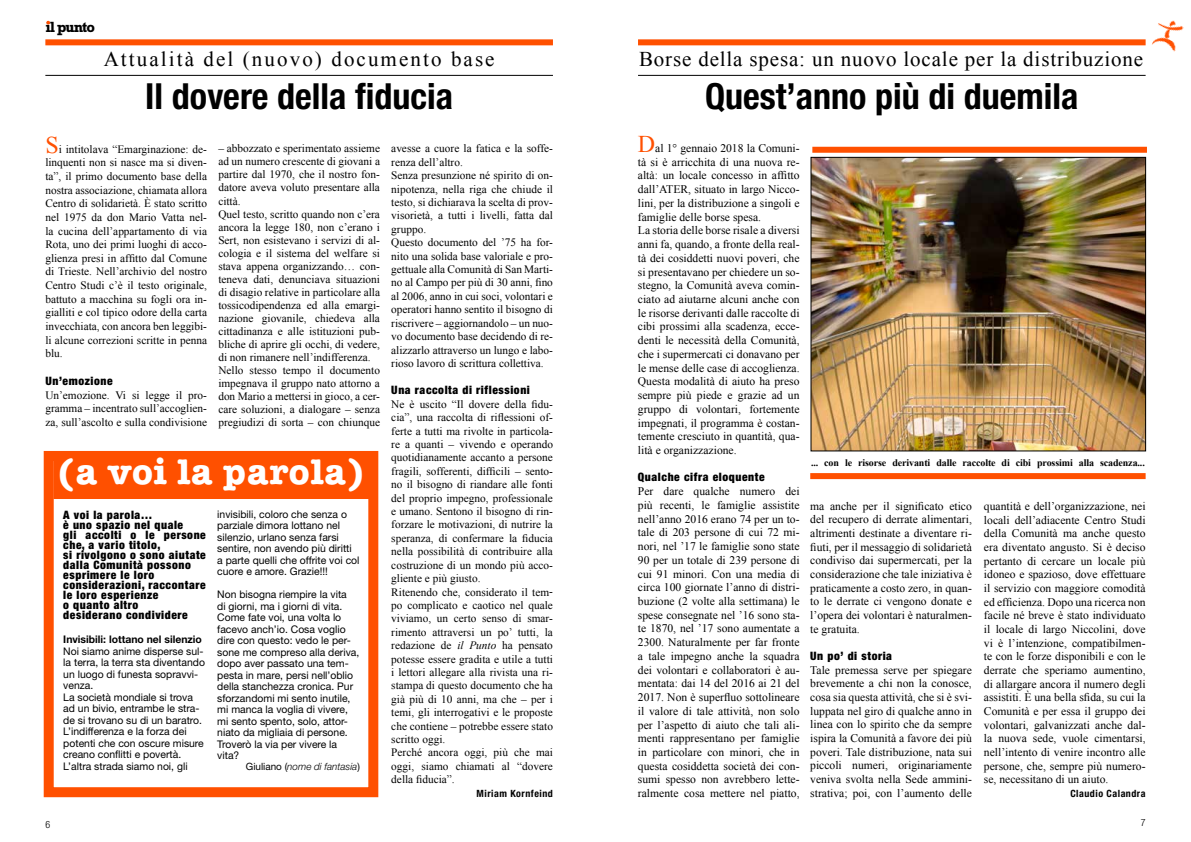
<style>
.page{position:relative;width:1191px;height:842px;background:#fff}
.page>*{position:absolute;margin:0;border:0;box-sizing:border-box;transform-origin:0 0}
.t1{font:700 condensed 36px "Helvetica Neue LT Std";color:#000}
.t2{font:700 36px "American Typewriter Std";letter-spacing:.025em;color:#fff}
.t3{font:21px "Times New Roman";letter-spacing:.04em;color:#000}
.t4{font:21px "Times New Roman";letter-spacing:.1em;color:#000}
.t5{font:700 15px "Rockwell Std";letter-spacing:-.06em;color:#000}
.t6{font:11.6px/13.7px "Times New Roman";color:#000;text-align:justify}
.t7{font:900 condensed 11.6px/10px "Helvetica Neue LT Std";letter-spacing:.05em;color:#000}
.t8{font:11.3px/13.4px "Times New Roman";color:#000}
.t9{font:10.5px/11.5px "Helvetica Neue LT Std";color:#000}
.t10{font:700 10.5px "Helvetica Neue LT Std";color:#000}
.t11{font:700 10px "Times New Roman";letter-spacing:-.01em;color:#000}
.t12{font:700 condensed 10px "Helvetica Neue LT Std";letter-spacing:.05em;color:#000}
.t13{font:italic 300 10px "Helvetica Neue LT Std";color:#000}
.t14{font:300 condensed 10px "Helvetica Neue LT Std";color:#000}
.s1{font-size:24px;color:#ff5000}
.s2{font-style:italic}
.s3{font-weight:400;font-style:normal}
</style>
<div class="page">
<div style="left:45px;top:39px;width:508px;height:6px;background:#ff5000"></div>
<hr style="left:45px;top:75px;width:508px;height:1px;background:#000">
<hr style="left:638px;top:75px;width:507px;height:1px;background:#000">
<img style="left:1141px;top:20px;width:43px;height:32px">
<div style="left:638px;top:39px;width:507px;height:6px;background:#ff5000"></div>
<div style="left:812px;top:147px;width:335px;height:6px;background:#ff5000"></div>
<div style="left:810px;top:473px;width:335px;height:6px;background:#ff5000"></div>
<img style="left:813px;top:159px;width:330px;height:290px">
<div style="left:811px;top:157px;width:334px;height:294px;border:1px solid #000"></div>
<div style="left:44px;top:451px;width:334px;height:346px;border:10px solid #ff5000"></div>
<div style="left:53px;top:456px;width:318px;height:43px;background:#ff5000"></div>
<p class="t5" style="left:45px;top:18px;width:51px">il punto</p>
<h2 class="t4" style="left:104px;top:44px;width:392px">Attualità del (nuovo) documento base</h2>
<h1 class="t1" style="left:145px;top:74px;width:310px">Il dovere della fiducia</h1>
<p class="t8" style="left:45px;top:142px;width:163px;text-align:justify"><span class="s1">S</span>i intitolava “Emarginazione: de&shy;linquenti non si nasce ma si diven&shy;ta”, il primo documento base della nostra associazione, chiamata allora Centro di solidarietà. È stato scritto nel 1975 da don Mario Vatta nel&shy;la cucina dell’appartamento di via Rota, uno dei primi luoghi di acco&shy;glienza presi in affitto dal Comune di Trieste. Nell’archivio del nostro Centro Studi c’è il testo originale, battuto a macchina su fogli ora in&shy;gialliti e col tipico odore della carta invecchiata, con ancora ben leggibi&shy;li alcune correzioni scritte in penna blu.</p>
<p class="t7" style="left:45px;top:376px;width:69px">Un’emozione</p>
<p class="t8" style="left:45px;top:388px;width:163px;text-align:justify">Un’emozione. Vi si legge il pro&shy;gramma – incentrato sull’accoglien&shy;za, sull’ascolto e sulla condivisione</p>
<p class="t8" style="left:218px;top:142px;width:163px;line-height:13px">– abbozzato e sperimentato assieme ad un numero crescente di giovani a partire dal 1970, che il nostro fon&shy;datore aveva voluto presentare alla città.<br>Quel testo, scritto quando non c’era ancora la legge 180, non c’erano i Sert, non esistevano i servizi di al&shy;cologia e il sistema del welfare si stava appena organizzando… con&shy;teneva dati, denunciava situazioni di disagio relative in particolare alla tossicodipendenza ed alla emargi&shy;nazione giovanile, chiedeva alla cittadinanza e alle istituzioni pub&shy;bliche di aprire gli occhi, di vedere, di non rimanere nell’indifferenza.<br>Nello stesso tempo il documento impegnava il gruppo nato attorno a don Mario a mettersi in gioco, a cer&shy;care soluzioni, a dialogare – senza pregiudizi di sorta – con chiunque</p>
<p class="t8" style="left:391px;top:142px;width:163px">avesse a cuore la fatica e la soffe&shy;renza dell’altro.<br>Senza presunzione né spirito di on&shy;nipotenza, nella riga che chiude il testo, si dichiarava la scelta di prov&shy;visorietà, a tutti i livelli, fatta dal gruppo.<br>Questo documento del ’75 ha for&shy;nito una solida base valoriale e pro&shy;gettuale alla Comunità di San Marti&shy;no al Campo per più di 30 anni, fino al 2006, anno in cui soci, volontari e operatori hanno sentito il bisogno di riscrivere – aggiornandolo – un nuo&shy;vo documento base decidendo di re&shy;alizzarlo attraverso un lungo e labo&shy;rioso lavoro di scrittura collettiva.</p>
<p class="t7" style="left:391px;top:385px;width:140px">Una raccolta di riflessioni</p>
<p class="t8" style="left:391px;top:397px;width:163px">Ne è uscito “Il dovere della fidu&shy;cia”, una raccolta di riflessioni of&shy;ferte a tutti ma rivolte in particola&shy;re a quanti – vivendo e operando quotidianamente accanto a persone fragili, sofferenti, difficili – sento&shy;no il bisogno di riandare alle fonti del proprio impegno, professionale e umano. Sentono il bisogno di rin&shy;forzare le motivazioni, di nutrire la speranza, di confermare la fiducia nella possibilità di contribuire alla costruzione di un mondo più acco&shy;gliente e più giusto.<br>Ritenendo che, considerato il tem&shy;po complicato e caotico nel quale viviamo, un certo senso di smar&shy;rimento attraversi un po’ tutti, la redazione de <span class="s2">il Punto</span> ha pensato potesse essere gradita e utile a tutti i lettori allegare alla rivista una ri&shy;stampa di questo documento che ha già più di 10 anni, ma che – per i temi, gli interrogativi e le proposte che contiene – potrebbe essere stato scritto oggi.<br>Perché ancora oggi, più che mai oggi, siamo chiamati al “dovere della fiducia”.</p>
<p class="t12" style="left:476px;top:787px;width:78px">Miriam Kornfeind</p>
<h1 class="t2" style="left:58px;top:451px;width:308px">(a voi la parola)</h1>
<p class="t9" style="left:217px;top:508px;width:144px">invisibili, coloro che senza o parziale dimora lottano nel silenzio, urlano senza farsi sentire, non avendo più diritti a parte quelli che offrite voi col cuore e amore. Grazie!!!</p>
<p class="t9" style="left:217px;top:589px;width:144px">Non bisogna riempire la vita<br>di giorni, ma i giorni di vita.<br>Come fate voi, una volta lo facevo anch’io. Cosa voglio dire con questo: vedo le per&shy;sone me compreso alla deriva, dopo aver passato una tem&shy;pesta in mare, persi nell’oblio della stanchezza cronica. Pur sforzandomi mi sento inutile, mi manca la voglia di vivere, mi sento spento, solo, attor&shy;niato da migliaia di persone.<br>Troverò la via per vivere la vita?</p>
<p class="t13" style="left:246px;top:761px;width:115px"><span class="s3">Giuliano (</span>nome di fantasia<span class="s3">)</span></p>
<p class="t7" style="left:63px;top:509px;width:144px">A voi la parola…<br>è uno spazio nel quale<br>gli accolti o le persone che, a vario titolo,<br>si rivolgono o sono aiutate dalla Comunità possono esprimere le loro considerazioni, raccontare le loro esperienze<br>o quanto altro<br>desiderano condividere</p>
<p class="t10" style="left:63px;top:633px;width:140px">Invisibili: lottano nel silenzio</p>
<p class="t9" style="left:63px;top:645px;width:143px">Noi siamo anime disperse sul&shy;la terra, la terra sta diventando un luogo di funesta sopravvi&shy;venza.<br>La società mondiale si trova ad un bivio, entrambe le stra&shy;de si trovano su di un baratro.<br>L’indifferenza e la forza dei potenti che con oscure misure creano conflitti e povertà.<br>L’altra strada siamo noi, gli</p>
<h2 class="t3" style="left:639px;top:45px;width:505px">Borse della spesa: un nuovo locale per la distribuzione</h2>
<h1 class="t1" style="left:705px;top:75px;width:375px">Quest’anno più di duemila</h1>
<p class="t6" style="left:638px;top:141px;width:163px;text-align:left"><span class="s1">D</span>al 1° gennaio 2018 la Comuni&shy;tà si è arricchita di una nuova re&shy;altà: un locale concesso in affitto dall’ATER, situato in largo Nicco&shy;lini, per la distribuzione a singoli e famiglie delle borse spesa.<br>La storia delle borse risale a diversi anni fa, quando, a fronte della real&shy;tà dei cosiddetti nuovi poveri, che si presentavano per chiedere un so&shy;stegno, la Comunità aveva comin&shy;ciato ad aiutarne alcuni anche con le risorse derivanti dalle raccolte di cibi prossimi alla scadenza, ecce&shy;denti le necessità della Comunità, che i supermercati ci donavano per le mense delle case di accoglienza.<br>Questa modalità di aiuto ha preso sempre più piede e grazie ad un gruppo di volontari, fortemente impegnati, il programma è costan&shy;temente cresciuto in quantità, qua&shy;lità e organizzazione.</p>
<p class="t7" style="left:638px;top:472px;width:128px">Qualche cifra eloquente</p>
<p class="t6" style="left:638px;top:484px;width:163px">Per dare qualche numero dei più recenti, le famiglie assistite nell’anno 2016 erano 74 per un to&shy;tale di 203 persone di cui 72 mi&shy;nori, nel ’17 le famiglie sono state 90 per un totale di 239 persone di cui 91 minori. Con una media di circa 100 giornate l’anno di distri&shy;buzione (2 volte alla settimana) le spese consegnate nel ’16 sono sta&shy;te 1870, nel ’17 sono aumentate a 2300. Naturalmente per far fronte a tale impegno anche la squadra dei volontari e collaboratori è au&shy;mentata: dai 14 del 2016 ai 21 del 2017. Non è superfluo sottolineare il valore di tale attività, non solo per l’aspetto di aiuto che tali ali&shy;menti rappresentano per famiglie in particolare con minori, che in questa cosiddetta società dei con&shy;sumi spesso non avrebbero lette&shy;ralmente cosa mettere nel piatto,</p>
<p class="t11" style="left:811px;top:455px;width:335px">... con le risorse derivanti dalle raccolte di cibi prossimi alla scadenza...</p>
<p class="t6" style="left:810px;top:499px;width:163px">ma anche per il significato etico del recupero di derrate alimentari, altrimenti destinate a diventare ri&shy;fiuti, per il messaggio di solidarietà condiviso dai supermercati, per la considerazione che tale iniziativa è praticamente a costo zero, in quan&shy;to le derrate ci vengono donate e l’opera dei volontari è naturalmen&shy;te gratuita.</p>
<p class="t7" style="left:810px;top:651px;width:83px">Un po’ di storia</p>
<p class="t6" style="left:810px;top:663px;width:163px">Tale premessa serve per spiegare brevemente a chi non la conosce, cosa sia questa attività, che si è svi&shy;luppata nel giro di qualche anno in linea con lo spirito che da sempre ispira la Comunità a favore dei più poveri. Tale distribuzione, nata sui piccoli numeri, originariamente veniva svolta nella Sede ammini&shy;strativa; poi, con l’aumento delle</p>
<p class="t6" style="left:984px;top:499px;width:163px">quantità e dell’organizzazione, nei locali dell’adiacente Centro Studi della Comunità ma anche questo era diventato angusto. Si è deciso pertanto di cercare un locale più idoneo e spazioso, dove effettuare il servizio con maggiore comodità ed efficienza. Dopo una ricerca non facile né breve è stato individuato il locale di largo Niccolini, dove vi è l’intenzione, compatibilmen&shy;te con le forze disponibili e con le derrate che speriamo aumentino, di allargare ancora il numero degli assistiti. È una bella sfida, su cui la Comunità e per essa il gruppo dei volontari, galvanizzati anche dal&shy;la nuova sede, vuole cimentarsi, nell’intento di venire incontro alle persone, che, sempre più numero&shy;se, necessitano di un aiuto.</p>
<p class="t12" style="left:1070px;top:788px;width:77px">Claudio Calandra</p>
<p class="t14" style="left:45px;top:819px;width:6px">6</p>
<p class="t14" style="left:1140px;top:817px;width:6px">7</p>
</div>
